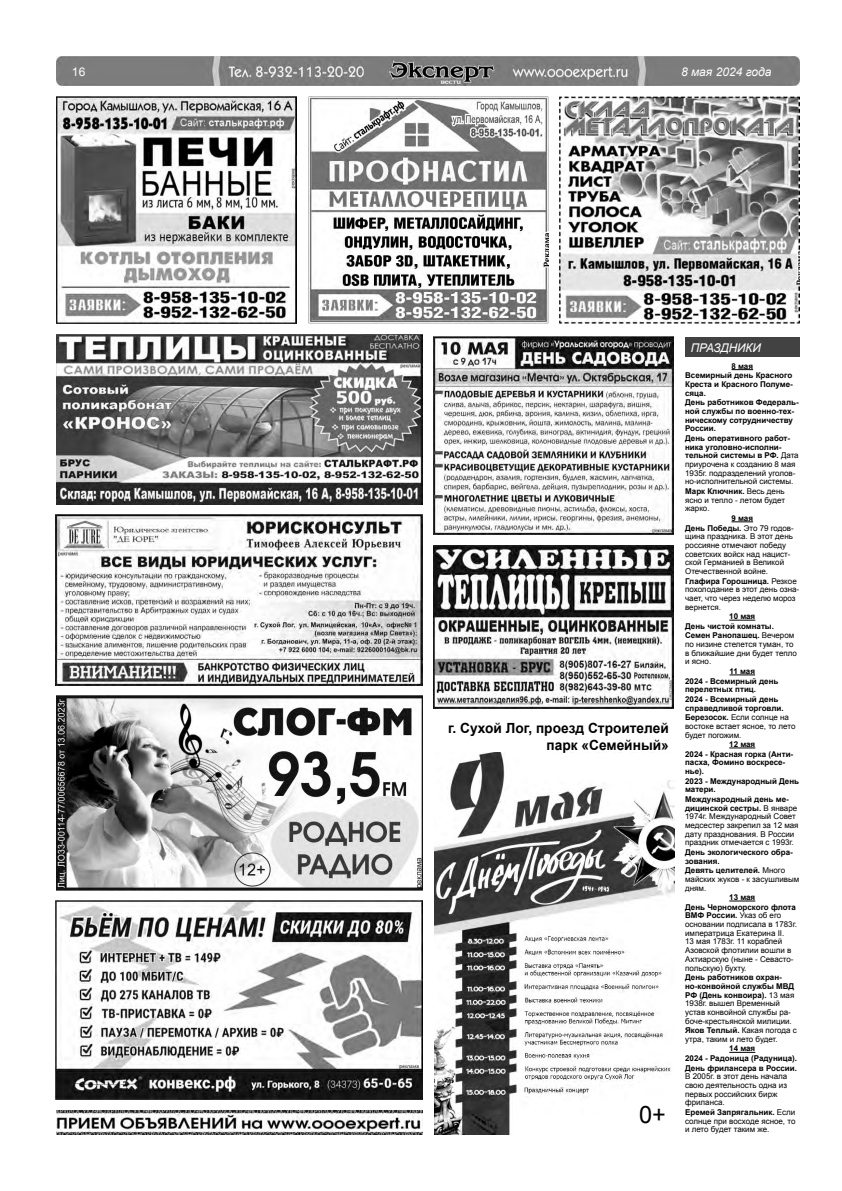
<style>
.page{position:relative;width:842px;height:1191px;background:#fff}
.page>*{position:absolute;margin:0;border:0;box-sizing:border-box;transform-origin:0 0}
.t1{font:24px "Arial";color:#000}
.t2{font:700 14px/16.8px "Arial";color:#000;text-align:right}
.t3{font:12px "Arial Italic MT4";color:#fff}
.t4{font:12px "Arial Italic MT2";color:#fff}
.t5{font:12px "Arial";color:#fff}
.t6{font:8px/8.7px "Arial";color:#000}
.t7{font:700 8px/9.6px "Arial";color:#000}
.s1{font-weight:700}
.s2{font-weight:400}
.s3{font-family:"Arial Bold MT2";font-weight:400}
</style>
<div class="page">
<img style="left:57px;top:57px;width:742px;height:28px">
<img style="left:56px;top:901px;width:366px;height:198px">
<img style="left:434px;top:546px;width:240px;height:162px">
<img style="left:57px;top:96px;width:240px;height:227px">
<img style="left:308px;top:96px;width:240px;height:227px">
<img style="left:559px;top:96px;width:240px;height:227px">
<img style="left:57px;top:334px;width:365px;height:170px">
<img style="left:57px;top:1110px;width:365px;height:24px">
<img style="left:57px;top:696px;width:365px;height:194px">
<img style="left:56px;top:515px;width:366px;height:170px">
<img style="left:434px;top:336px;width:240px;height:198px">
<div style="left:685px;top:337px;width:114px;height:20px;background:#424242"></div>
<svg style="left:731px;top:369px;width:22px;height:1px"></svg>
<svg style="left:731px;top:521px;width:22px;height:1px"></svg>
<svg style="left:729px;top:619px;width:26px;height:1px"></svg>
<svg style="left:729px;top:674px;width:26px;height:1px"></svg>
<svg style="left:729px;top:747px;width:26px;height:1px"></svg>
<svg style="left:729px;top:900px;width:26px;height:1px"></svg>
<svg style="left:729px;top:1052px;width:26px;height:1px"></svg>
<img style="left:434px;top:752px;width:240px;height:382px">
<div style="left:540px;top:753px;width:136px;height:26px;background:#fff"></div>
<h3 class="t5" style="left:72px;top:64px;width:15px">16</h3>
<h3 class="t3" style="left:681px;top:64px;width:92px">8 мая 2024 года</h3>
<h2 class="t2" style="left:448px;top:720px;width:222px">г. Сухой Лог, проезд Строителей парк «Семейный»</h2>
<h1 class="t1" style="left:639px;top:1099px;width:28px">0+</h1>
<h3 class="t4" style="left:691px;top:340px;width:72px">ПРАЗДНИКИ</h3>
<p class="t7" style="left:685px;top:361px;width:109px;text-indent:46px">8 мая<br>Всемирный день Красного</p>
<p class="t7" style="left:685px;top:380px;width:109px;line-height:8.7px">Креста и Красного Полуме&shy;сяца.</p>
<p class="t7" style="left:685px;top:398px;width:115px;line-height:8.7px">День работников Федераль&shy;ной службы по военно-тех&shy;ническому сотрудничеству<br>России.</p>
<p class="t6" style="left:685px;top:434px;width:115px"><span class="s1">День оперативного работ&shy;ника уголовно-исполни&shy;тельной системы в РФ.</span> Дата приурочена к созданию 8 мая<br>1935г. подразделений уголов&shy;но-исполнительной системы.</p>
<p class="t6" style="left:685px;top:487px;width:102px;text-align:justify"><span class="s1">Марк Ключник.</span> Весь день ясно и тепло - летом будет жарко.</p>
<p class="t7" style="left:685px;top:513px;width:110px;text-indent:46px">9 мая<br>День Победы. <span class="s2">Это 79 годов-</span></p>
<p class="t6" style="left:685px;top:532px;width:109px">щина праздника. В этот день россияне отмечают победу советских войск над нацист&shy;ской Германией в Великой<br>Отечественной войне.</p>
<p class="t6" style="left:685px;top:576px;width:116px"><span class="s1">Глафира Горошница.</span> Резкое похолодание в этот день озна&shy;чает, что через неделю мороз вернется.</p>
<p class="t7" style="left:685px;top:612px;width:111px;text-indent:44px">10 мая<br>День чистой комнаты.<br>Семен Ранопашец. <span class="s2">Вечером</span></p>
<p class="t6" style="left:685px;top:640px;width:113px">по низине стелется туман, то в ближайшие дни будет тепло и ясно.</p>
<p class="t7" style="left:685px;top:666px;width:95px;text-indent:44px">11 мая<br>2024 - Всемирный день</p>
<p class="t7" style="left:685px;top:685px;width:95px">перелетных птиц.<br>2024 - Всемирный день</p>
<p class="t7" style="left:685px;top:703px;width:105px">справедливой торговли.<br>Березосок. <span class="s2">Если солнце на</span></p>
<p class="t6" style="left:685px;top:721px;width:112px">востоке встает ясное, то лето будет погожим.</p>
<p class="t7" style="left:685px;top:739px;width:110px;text-indent:44px">12 мая<br>2024 - Красная горка (Анти<span class="s3">-</span></p>
<p class="t7" style="left:685px;top:758px;width:102px;line-height:8.7px">пасха, Фомино воскресе&shy;нье).</p>
<p class="t7" style="left:685px;top:776px;width:116px;line-height:8.7px">2023 - Международный День матери.</p>
<p class="t6" style="left:685px;top:794px;width:115px"><span class="s1">Международный день ме&shy;дицинской сестры.</span> В январе<br>1974г. Международный Совет медсестер закрепил за 12 мая дату празднования. В России праздник отмечается с 1993г.</p>
<p class="t7" style="left:685px;top:848px;width:109px;line-height:8.7px">День экологического обра&shy;зования.</p>
<p class="t6" style="left:685px;top:866px;width:116px"><span class="s1">Девять целителей.</span> Много майских жуков - к засушливым дням.</p>
<p class="t7" style="left:685px;top:892px;width:112px;text-align:center">13 мая<br>День Черноморского флота</p>
<p class="t6" style="left:685px;top:911px;width:113px"><span class="s1">ВМФ России.</span> Указ об его основании подписала в 1783г. императрица Екатерина II.<br>13 мая 1783г. 11 кораблей<br>Азовской флотилии вошли в<br>Ахтиарскую (ныне - Севасто&shy;польскую) бухту.</p>
<p class="t6" style="left:685px;top:973px;width:111px"><span class="s1">День работников охран&shy;но-конвойной службы МВД<br>РФ (День конвоира).</span> 13 мая<br>1938г. вышел Временный устав конвойной службы ра&shy;боче-крестьянской милиции.</p>
<p class="t6" style="left:685px;top:1026px;width:113px"><span class="s1">Яков Теплый.</span> Какая погода с утра, таким и лето будет.</p>
<p class="t7" style="left:685px;top:1044px;width:114px;text-align:center">14 мая<br>2024 - Радоница (Радуница).<br>День фрилансера в России.</p>
<p class="t6" style="left:685px;top:1072px;width:104px">В 2005г. в этот день начала свою деятельность одна из первых российских бирж фриланса.</p>
<p class="t6" style="left:685px;top:1107px;width:112px;text-align:justify"><span class="s1">Еремей Запрягальник.</span> Если солнце при восходе ясное, то и лето будет таким же.</p>
</div>
